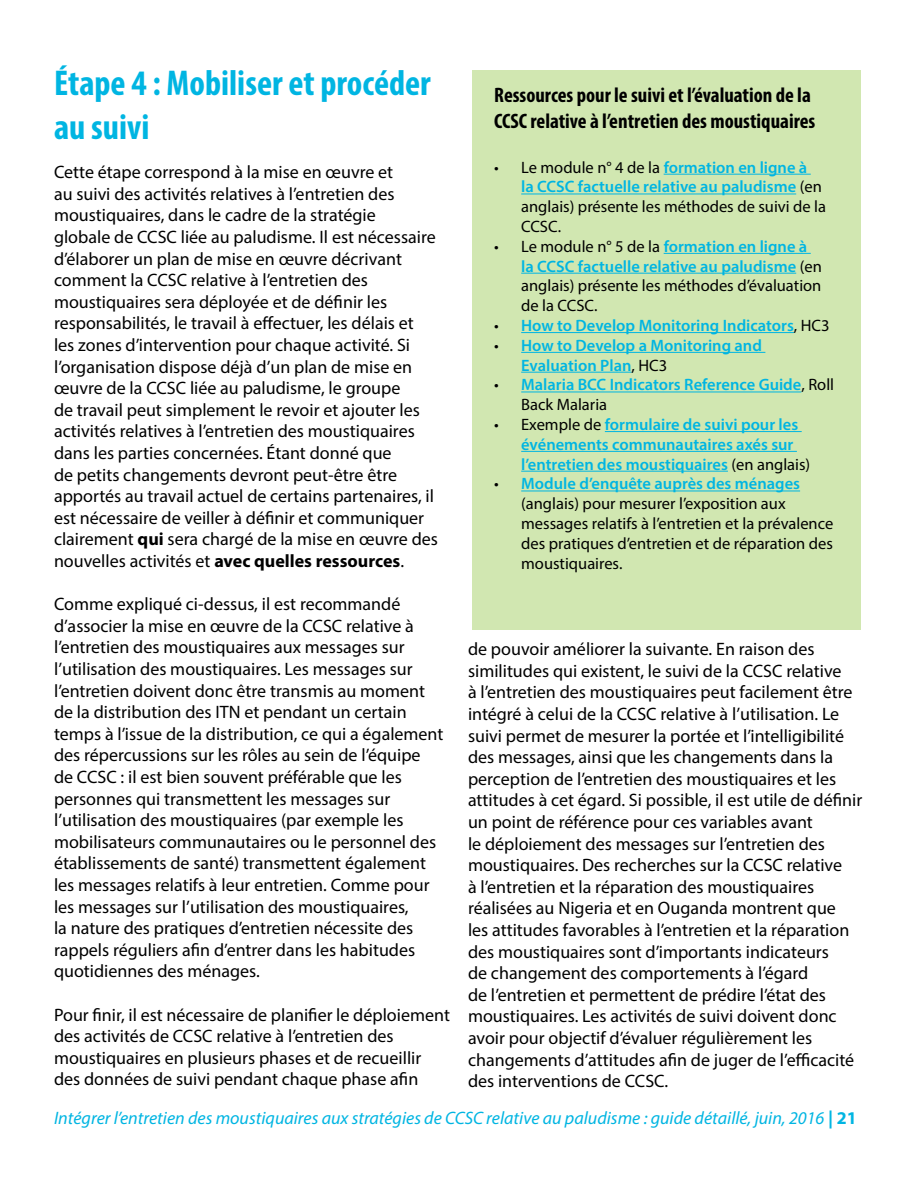
<style>
.page{position:relative;width:918px;height:1188px;background:#fff}
.page>*{position:absolute;margin:0;border:0;box-sizing:border-box;transform-origin:0 0}
.t1{font:700 condensed 36px/43.2px "Myriad Pro";color:#00b5e2}
.t2{font:700 condensed 21px/25.2px "Myriad Pro";color:#000}
.t3{font:18px/21.6px "Myriad Pro";color:#000}
.t4{font:italic 18px "Myriad Pro";color:#00b5e2}
.t5{font:16.5px/19.8px "Myriad Pro";color:#000}
.t6{font:600 16.5px/19.8px "Myriad Pro";color:#00b5e2}
.s1{font-weight:700}
.s2{font-weight:600;color:#00b5e2}
.s3{font-weight:400;color:#000}
.s4{font-weight:700;font-style:normal}
</style>
<div class="page">
<div style="left:472px;top:70px;width:389px;height:560px;background:#d1e7b1"></div>
<hr style="left:664px;top:174px;width:147px;height:1px;background:#00b5e2">
<hr style="left:521px;top:194px;width:275px;height:1px;background:#00b5e2">
<hr style="left:664px;top:253px;width:147px;height:1px;background:#00b5e2">
<hr style="left:521px;top:273px;width:275px;height:1px;background:#00b5e2">
<hr style="left:521px;top:332px;width:273px;height:1px;background:#00b5e2">
<hr style="left:521px;top:352px;width:244px;height:1px;background:#00b5e2">
<hr style="left:521px;top:372px;width:111px;height:1px;background:#00b5e2">
<hr style="left:521px;top:392px;width:280px;height:1px;background:#00b5e2">
<hr style="left:605px;top:431px;width:197px;height:1px;background:#00b5e2">
<hr style="left:521px;top:451px;width:276px;height:1px;background:#00b5e2">
<hr style="left:521px;top:471px;width:207px;height:1px;background:#00b5e2">
<hr style="left:521px;top:491px;width:279px;height:1px;background:#00b5e2">
<h1 class="t1" style="left:54px;top:61px;width:378px">Étape 4 : Mobiliser et procéder au suivi</h1>
<p class="t3" style="left:54px;top:161px;width:386px">Cette étape correspond à la mise en œuvre et<br>au suivi des activités relatives à l’entretien des moustiquaires, dans le cadre de la stratégie<br>globale de CCSC liée au paludisme. Il est nécessaire d’élaborer un plan de mise en œuvre décrivant comment la CCSC relative à l’entretien des moustiquaires sera déployée et de définir les responsabilités, le travail à effectuer, les délais et les zones d’intervention pour chaque activité. Si l’organisation dispose déjà d’un plan de mise en œuvre de la CCSC liée au paludisme, le groupe<br>de travail peut simplement le revoir et ajouter les activités relatives à l’entretien des moustiquaires dans les parties concernées. Étant donné que<br>de petits changements devront peut-être être apportés au travail actuel de certains partenaires, il est nécessaire de veiller à définir et communiquer clairement <span class="s1">qui</span> sera chargé de la mise en œuvre des nouvelles activités et <span class="s1">avec quelles ressources</span>.</p>
<p class="t3" style="left:54px;top:593px;width:391px">Comme expliqué ci-dessus, il est recommandé d’associer la mise en œuvre de la CCSC relative à l’entretien des moustiquaires aux messages sur l’utilisation des moustiquaires. Les messages sur l’entretien doivent donc être transmis au moment de la distribution des ITN et pendant un certain temps à l’issue de la distribution, ce qui a également des répercussions sur les rôles au sein de l’équipe de CCSC : il est bien souvent préférable que les personnes qui transmettent les messages sur l’utilisation des moustiquaires (par exemple les mobilisateurs communautaires ou le personnel des établissements de santé) transmettent également les messages relatifs à leur entretien. Comme pour les messages sur l’utilisation des moustiquaires,<br>la nature des pratiques d’entretien nécessite des rappels réguliers afin d’entrer dans les habitudes quotidiennes des ménages.</p>
<p class="t3" style="left:54px;top:1003px;width:397px">Pour finir, il est nécessaire de planifier le déploiement des activités de CCSC relative à l’entretien des moustiquaires en plusieurs phases et de recueillir des données de suivi pendant chaque phase afin</p>
<p class="t2" style="left:494px;top:82px;width:323px">Ressources pour le suivi et l’évaluation de la<br>CCSC relative à l’entretien des moustiquaires</p>
<p class="t5" style="left:521px;top:157px;width:306px;text-indent:-27px">• Le module n° 4 de la <span class="s2">formation en ligne à<br>la CCSC factuelle relative au paludisme</span> (en anglais) présente les méthodes de suivi de la CCSC.</p>
<p class="t5" style="left:521px;top:236px;width:302px;text-indent:-27px">• Le module n° 5 de la <span class="s2">formation en ligne à la CCSC factuelle relative au paludisme</span> (en anglais) présente les méthodes d’évaluation de la CCSC.</p>
<p class="t6" style="left:494px;top:315px;width:337px"><span class="s3">•</span> How to Develop Monitoring Indicators<span class="s3">, HC3</span></p>
<p class="t6" style="left:521px;top:335px;width:242px;text-indent:-27px"><span class="s3">•</span> How to Develop a Monitoring and<br>Evaluation Plan<span class="s3">, HC3</span></p>
<p class="t6" style="left:521px;top:374px;width:314px;text-indent:-27px"><span class="s3">•</span> Malaria BCC Indicators Reference Guide<span class="s3">, Roll<br>Back Malaria</span></p>
<p class="t6" style="left:521px;top:414px;width:291px;text-indent:-27px"><span class="s3">• Exemple de</span> formulaire de suivi pour les événements communautaires axés sur l’entretien des moustiquaires <span class="s3">(en anglais)</span></p>
<p class="t5" style="left:521px;top:474px;width:314px;text-indent:-27px">• <span class="s2">Module d’enquête auprès des ménages </span>(anglais) pour mesurer l’exposition aux messages relatifs à l’entretien et la prévalence des pratiques d’entretien et de réparation des moustiquaires.</p>
<p class="t3" style="left:468px;top:638px;width:396px">de pouvoir améliorer la suivante. En raison des similitudes qui existent, le suivi de la CCSC relative<br>à l’entretien des moustiquaires peut facilement être intégré à celui de la CCSC relative à l’utilisation. Le suivi permet de mesurer la portée et l’intelligibilité des messages, ainsi que les changements dans la perception de l’entretien des moustiquaires et les attitudes à cet égard. Si possible, il est utile de définir un point de référence pour ces variables avant<br>le déploiement des messages sur l’entretien des moustiquaires. Des recherches sur la CCSC relative<br>à l’entretien et la réparation des moustiquaires réalisées au Nigeria et en Ouganda montrent que<br>les attitudes favorables à l’entretien et la réparation des moustiquaires sont d’importants indicateurs<br>de changement des comportements à l’égard<br>de l’entretien et permettent de prédire l’état des moustiquaires. Les activités de suivi doivent donc avoir pour objectif d’évaluer régulièrement les changements d’attitudes afin de juger de l’efficacité des interventions de CCSC.</p>
<p class="t4" style="left:54px;top:1107px;width:804px">Intégrer l’entretien des moustiquaires aux stratégies de CCSC relative au paludisme : guide détaillé, juin, 2016 <span class="s4">| 21</span></p>
</div>
